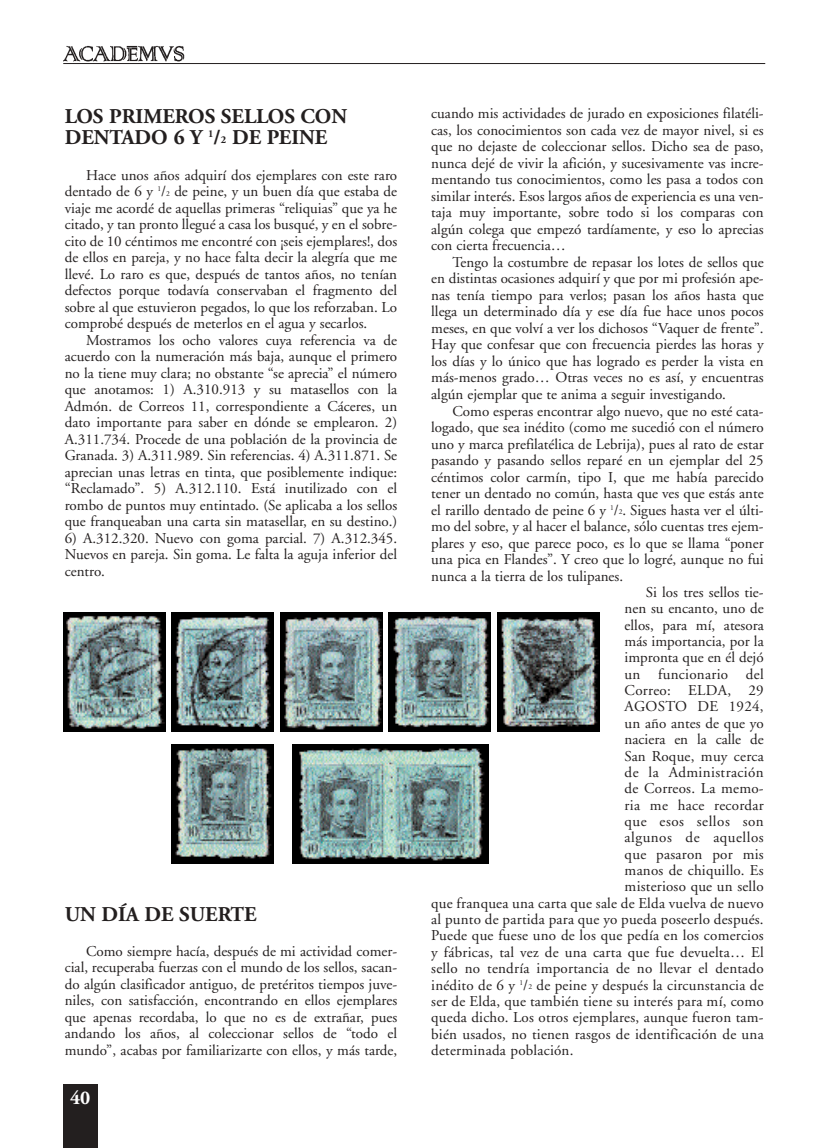
<style>
.page{position:relative;width:830px;height:1148px;background:#fff}
.page>*{position:absolute;margin:0;border:0;box-sizing:border-box;transform-origin:0 0}
.t1{font:700 21px/21px "Adobe Garamond";color:#231f1f}
.t2{font:700 19.5px "Adobe Garamond";color:#fff}
.t3{font:15px/16.5px "Adobe Garamond";color:#231f1f;text-align:justify}
.t4{font:15px "Adobe Garamond";letter-spacing:.02em;color:#231f1f}
.t5{font:15px "Adobe Garamond";letter-spacing:.035em;color:#231f1f}
.t6{font:15px "Adobe Garamond";letter-spacing:.025em;color:#231f1f}
.s1{font-size:10.5px}
.s2{font-size:7.5px}
</style>
<div class="page">
<div style="left:63px;top:1084px;width:34px;height:63px;background:#231f1f"></div>
<img style="left:63px;top:45px;width:122px;height:17px">
<hr style="left:63px;top:63px;width:702px;height:1px;background:#231f1f">
<img style="left:63px;top:612px;width:102px;height:119px">
<img style="left:172px;top:744px;width:102px;height:119px">
<img style="left:293px;top:744px;width:195px;height:119px">
<img style="left:172px;top:612px;width:102px;height:119px">
<img style="left:280px;top:612px;width:102px;height:119px">
<img style="left:388px;top:612px;width:103px;height:119px">
<img style="left:497px;top:612px;width:102px;height:119px">
<h1 class="t1" style="left:65px;top:107px;width:284px">LOS PRIMEROS SELLOS CON<br>DENTADO 6 Y <sup>1</sup>/<span class="s1">2</span> DE PEINE</h1>
<p class="t3" style="left:65px;top:168px;width:334px;text-indent:21px">Hace unos años adquirí dos ejemplares con este raro dentado de 6 y <sup>1</sup>/<span class="s2">2</span> de peine, y un buen día que estaba de viaje me acordé de aquellas primeras “reliquias” que ya he citado, y tan pronto llegué a casa los busqué, y en el sobre&shy;cito de 10 céntimos me encontré con ¡seis ejemplares!, dos de ellos en pareja, y no hace falta decir la alegría que me llevé. Lo raro es que, después de tantos años, no tenían defectos porque todavía conservaban el fragmento del sobre al que estuvieron pegados, lo que los reforzaban. Lo comprobé después de meterlos en el agua y secarlos.</p>
<p class="t3" style="left:65px;top:333px;width:334px;text-indent:21px">Mostramos los ocho valores cuya referencia va de acuerdo con la numeración más baja, aunque el primero no la tiene muy clara; no obstante “se aprecia” el número que anotamos: 1) A.310.913 y su matasellos con la Admón. de Correos 11, correspondiente a Cáceres, un dato importante para saber en dónde se emplearon. 2)<br>A.311.734. Procede de una población de la provincia de Granada. 3) A.311.989. Sin referencias. 4) A.311.871. Se aprecian unas letras en tinta, que posiblemente indique: “Reclamado”. 5) A.312.110. Está inutilizado con el rombo de puntos muy entintado. (Se aplicaba a los sellos que franqueaban una carta sin matasellar, en su destino.)</p>
<p class="t3" style="left:65px;top:531px;width:334px">6) A.312.320. Nuevo con goma parcial. 7) A.312.345.<br>Nuevos en pareja. Sin goma. Le falta la aguja inferior del centro.</p>
<h1 class="t1" style="left:65px;top:905px;width:193px">UN DÍA DE SUERTE</h1>
<p class="t3" style="left:65px;top:944px;width:334px;text-indent:21px">Como siempre hacía, después de mi actividad comer&shy;cial, recuperaba fuerzas con el mundo de los sellos, sacan&shy;do algún clasificador antiguo, de pretéritos tiempos juve&shy;niles, con satisfacción, encontrando en ellos ejemplares que apenas recordaba, lo que no es de extrañar, pues andando los años, al coleccionar sellos de “todo el mundo”, acabas por familiarizarte con ellos, y más tarde,</p>
<h2 class="t2" style="left:70px;top:1089px;width:22px">40</h2>
<p class="t3" style="left:431px;top:107px;width:334px">cuando mis actividades de jurado en exposiciones filatéli&shy;cas, los conocimientos son cada vez de mayor nivel, si es que no dejaste de coleccionar sellos. Dicho sea de paso, nunca dejé de vivir la afición, y sucesivamente vas incre&shy;mentando tus conocimientos, como les pasa a todos con similar interés. Esos largos años de experiencia es una ven&shy;taja muy importante, sobre todo si los comparas con algún colega que empezó tardíamente, y eso lo aprecias con cierta frecuencia…</p>
<p class="t3" style="left:431px;top:255px;width:334px;text-indent:21px">Tengo la costumbre de repasar los lotes de sellos que en distintas ocasiones adquirí y que por mi profesión ape&shy;nas tenía tiempo para verlos; pasan los años hasta que llega un determinado día y ese día fue hace unos pocos meses, en que volví a ver los dichosos “Vaquer de frente”.<br>Hay que confesar que con frecuencia pierdes las horas y los días y lo único que has logrado es perder la vista en más-menos grado… Otras veces no es así, y encuentras algún ejemplar que te anima a seguir investigando.</p>
<p class="t3" style="left:452px;top:404px;width:313px">Como esperas encontrar algo nuevo, que no esté cata-</p>
<p class="t3" style="left:431px;top:420px;width:334px">logado, que sea inédito (como me sucedió con el número</p>
<p class="t3" style="left:431px;top:437px;width:334px">uno y marca prefilatélica de Lebrija), pues al rato de estar</p>
<p class="t3" style="left:431px;top:453px;width:334px">pasando y pasando sellos reparé en un ejemplar del 25</p>
<p class="t3" style="left:431px;top:470px;width:334px">céntimos color carmín, tipo I, que me había parecido</p>
<p class="t3" style="left:431px;top:486px;width:334px">tener un dentado no común, hasta que ves que estás ante</p>
<p class="t3" style="left:431px;top:503px;width:334px">el rarillo dentado de peine 6 y <sup>1</sup>/<span class="s2">2</span>. Sigues hasta ver el últi-</p>
<p class="t3" style="left:431px;top:519px;width:334px">mo del sobre, y al hacer el balance, sólo cuentas tres ejem-</p>
<p class="t3" style="left:431px;top:536px;width:334px">plares y eso, que parece poco, es lo que se llama “poner</p>
<p class="t3" style="left:431px;top:552px;width:334px">una pica en Flandes”. Y creo que lo logré, aunque no fui</p>
<p class="t3" style="left:431px;top:569px;width:193px">nunca a la tierra de los tulipanes.</p>
<p class="t3" style="left:646px;top:585px;width:119px">Si los tres sellos tie-</p>
<p class="t3" style="left:624px;top:601px;width:141px">nen su encanto, uno de</p>
<p class="t3" style="left:624px;top:618px;width:141px">ellos, para mí, atesora</p>
<p class="t3" style="left:624px;top:634px;width:141px">más importancia, por la</p>
<p class="t3" style="left:624px;top:650px;width:141px">impronta que en él dejó</p>
<p class="t4" style="left:624px;top:668px;width:141px">un funcionario del</p>
<p class="t4" style="left:624px;top:684px;width:141px">Correo: ELDA, 29</p>
<p class="t4" style="left:624px;top:700px;width:141px">AGOSTO DE 1924,</p>
<p class="t3" style="left:624px;top:716px;width:141px">un año antes de que yo</p>
<p class="t3" style="left:624px;top:732px;width:141px">naciera en la calle de</p>
<p class="t3" style="left:624px;top:749px;width:141px">San Roque, muy cerca</p>
<p class="t6" style="left:624px;top:766px;width:140px">de la Administración</p>
<p class="t3" style="left:624px;top:781px;width:141px">de Correos. La memo-</p>
<p class="t4" style="left:624px;top:798px;width:141px">ria me hace recordar</p>
<p class="t5" style="left:624px;top:815px;width:141px">que esos sellos son</p>
<p class="t5" style="left:624px;top:831px;width:141px">algunos de aquellos</p>
<p class="t4" style="left:624px;top:847px;width:140px">que pasaron por mis</p>
<p class="t3" style="left:624px;top:863px;width:141px">manos de chiquillo. Es</p>
<p class="t3" style="left:624px;top:879px;width:141px">misterioso que un sello</p>
<p class="t3" style="left:431px;top:896px;width:334px">que franquea una carta que sale de Elda vuelva de nuevo</p>
<p class="t3" style="left:431px;top:912px;width:334px">al punto de partida para que yo pueda poseerlo después.</p>
<p class="t3" style="left:431px;top:928px;width:334px">Puede que fuese uno de los que pedía en los comercios</p>
<p class="t3" style="left:431px;top:945px;width:334px">y fábricas, tal vez de una carta que fue devuelta… El</p>
<p class="t3" style="left:431px;top:961px;width:334px">sello no tendría importancia de no llevar el dentado</p>
<p class="t3" style="left:431px;top:977px;width:334px">inédito de 6 y <sup>1</sup>/<span class="s2">2</span> de peine y después la circunstancia de</p>
<p class="t3" style="left:431px;top:994px;width:334px">ser de Elda, que también tiene su interés para mí, como</p>
<p class="t3" style="left:431px;top:1010px;width:334px">queda dicho. Los otros ejemplares, aunque fueron tam-</p>
<p class="t3" style="left:431px;top:1027px;width:334px">bién usados, no tienen rasgos de identificación de una</p>
<p class="t3" style="left:431px;top:1043px;width:144px">determinada población.</p>
</div>
